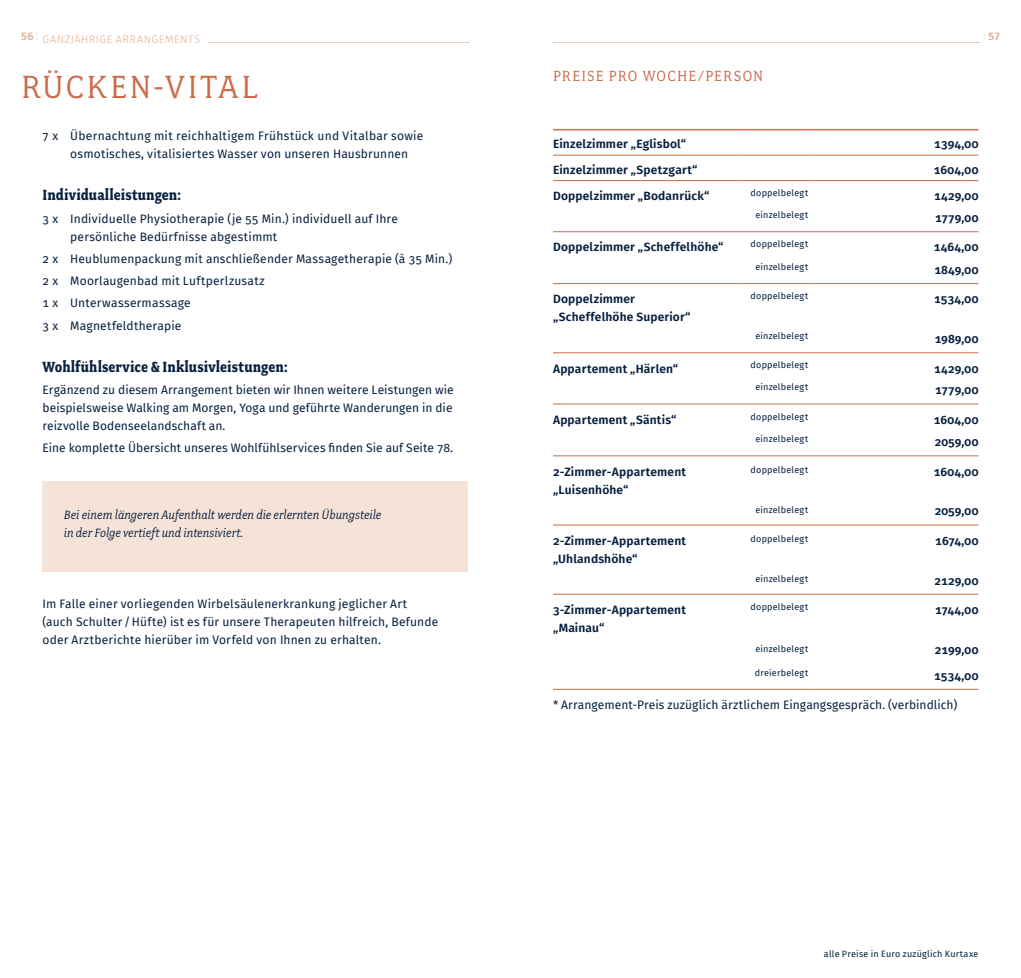
<style>
.page{position:relative;width:1021px;height:978px;background:#fff}
.page>*{position:absolute;margin:0;border:0;box-sizing:border-box;transform-origin:0 0}
.H1_Seitenüberschrift{font:36px "Fairplex Narrow OT";letter-spacing:.07em;color:#cc6a4a}
.Produktüberschrift{font:700 16.5px "Fairplex Narrow OT";letter-spacing:.005em;color:#07203f}
.H3_Seitenüberschrift{font:16.5px "Fairplex Narrow OT";letter-spacing:.065em;color:#cc6a4a}
.Aufzählungen___Bulle{font:italic 13.5px/18px "Fairplex Narrow OT";color:#07203f}
.Beschreibender_Text{font:12px/18px "Fira Sans";letter-spacing:.015em;color:#07203f}
.Beschreibender_Text-2{font:600 12px/18px "Fira Sans";letter-spacing:.015em;color:#07203f}
.Themenüberschrift_Se{font:300 10.95px "Fira Sans";letter-spacing:.05em;color:#e4ac94}
.t1{font:600 10.95px "Fira Sans";color:#e4ac94}
.Beschreibender_Text-3{font:9px "Fira Sans";letter-spacing:.025em;color:#07203f}
.Randinfos{font:9px "Fira Sans";letter-spacing:.025em;color:#07203f}
.s1{font-weight:100}
</style>
<div class="page">
<div style="left:43px;top:481px;width:425px;height:90px;background:#f6e3d8"></div>
<hr style="left:553px;top:129px;width:187px;height:1px;background:#cc6a4a">
<hr style="left:740px;top:129px;width:68px;height:1px;background:#cc6a4a">
<hr style="left:808px;top:129px;width:170px;height:1px;background:#cc6a4a">
<hr style="left:553px;top:180px;width:187px;height:1px;background:#cc6a4a">
<hr style="left:740px;top:180px;width:68px;height:1px;background:#cc6a4a">
<hr style="left:808px;top:180px;width:170px;height:1px;background:#cc6a4a">
<hr style="left:553px;top:231px;width:187px;height:1px;background:#cc6a4a">
<hr style="left:740px;top:231px;width:68px;height:1px;background:#cc6a4a">
<hr style="left:808px;top:231px;width:170px;height:1px;background:#cc6a4a">
<hr style="left:553px;top:283px;width:187px;height:1px;background:#cc6a4a">
<hr style="left:740px;top:283px;width:68px;height:1px;background:#cc6a4a">
<hr style="left:808px;top:283px;width:170px;height:1px;background:#cc6a4a">
<hr style="left:553px;top:353px;width:187px;height:1px;background:#cc6a4a">
<hr style="left:740px;top:353px;width:68px;height:1px;background:#cc6a4a">
<hr style="left:808px;top:353px;width:170px;height:1px;background:#cc6a4a">
<hr style="left:553px;top:404px;width:187px;height:1px;background:#cc6a4a">
<hr style="left:740px;top:404px;width:68px;height:1px;background:#cc6a4a">
<hr style="left:808px;top:404px;width:170px;height:1px;background:#cc6a4a">
<hr style="left:553px;top:456px;width:187px;height:1px;background:#cc6a4a">
<hr style="left:740px;top:456px;width:68px;height:1px;background:#cc6a4a">
<hr style="left:808px;top:456px;width:170px;height:1px;background:#cc6a4a">
<hr style="left:553px;top:525px;width:187px;height:1px;background:#cc6a4a">
<hr style="left:740px;top:525px;width:68px;height:1px;background:#cc6a4a">
<hr style="left:808px;top:525px;width:170px;height:1px;background:#cc6a4a">
<hr style="left:553px;top:594px;width:187px;height:1px;background:#cc6a4a">
<hr style="left:740px;top:594px;width:68px;height:1px;background:#cc6a4a">
<hr style="left:808px;top:594px;width:170px;height:1px;background:#cc6a4a">
<hr style="left:553px;top:689px;width:187px;height:1px;background:#cc6a4a">
<hr style="left:740px;top:689px;width:68px;height:1px;background:#cc6a4a">
<hr style="left:808px;top:689px;width:170px;height:1px;background:#cc6a4a">
<hr style="left:553px;top:155px;width:187px;height:1px;background:#cc6a4a">
<hr style="left:740px;top:155px;width:68px;height:1px;background:#cc6a4a">
<hr style="left:808px;top:155px;width:170px;height:1px;background:#cc6a4a">
<svg style="left:209px;top:42px;width:260px;height:1px"></svg>
<svg style="left:553px;top:42px;width:426px;height:1px"></svg>
<p class="Themenüberschrift_Se" style="left:21px;top:31px;width:180px"><sup>56</sup><sup>|</sup> GANZJÄHRIGE ARRANGEMENTS</p>
<p class="t1" style="left:982px;top:28px;width:19px"><span class="s1">|</span>57</p>
<p class="H1_Seitenüberschrift" style="left:21px;top:67px;width:237px">RÜCKEN-VITAL</p>
<p class="Beschreibender_Text" style="left:70px;top:127px;width:354px;text-indent:-28px">7 x Übernachtung mit reichhaltigem Frühstück und Vitalbar sowie osmotisches, vitalisiertes Wasser von unseren Hausbrunnen</p>
<p class="Produktüberschrift" style="left:43px;top:186px;width:140px">Individualleistungen:</p>
<p class="Beschreibender_Text" style="left:70px;top:209px;width:329px;text-indent:-28px">3 x Individuelle Physiotherapie (je 55 Min.) individuell auf Ihre persönliche Bedürfnisse abgestimmt</p>
<p class="Beschreibender_Text" style="left:43px;top:249px;width:411px">2 x Heublumenpackung mit anschließender Massagetherapie (à 35 Min.)</p>
<p class="Beschreibender_Text" style="left:43px;top:272px;width:224px">2 x Moorlaugenbad mit Luftperlzusatz</p>
<p class="Beschreibender_Text" style="left:43px;top:294px;width:150px">1 x Unterwassermassage</p>
<p class="Beschreibender_Text" style="left:43px;top:316px;width:140px">3 x Magnetfeldtherapie</p>
<p class="Produktüberschrift" style="left:43px;top:357px;width:246px">Wohlfühlservice &amp; Inklusivleistungen:</p>
<p class="Beschreibender_Text" style="left:43px;top:381px;width:412px;text-align:justify">Ergänzend zu diesem Arrangement bieten wir Ihnen weitere Leistungen wie beispielsweise Walking am Morgen, Yoga und geführte Wanderungen in die reizvolle Bodenseelandschaft an.</p>
<p class="Beschreibender_Text" style="left:43px;top:439px;width:412px">Eine komplette Übersicht unseres Wohlfühlservices finden Sie auf Seite 78.</p>
<p class="Aufzählungen___Bulle" style="left:64px;top:506px;width:319px">Bei einem längeren Aufenthalt werden die erlernten Übungsteile in der Folge vertieft und intensiviert.</p>
<p class="Beschreibender_Text" style="left:43px;top:595px;width:397px">Im Falle einer vorliegenden Wirbelsäulenerkrankung jeglicher Art (auch Schulter/Hüfte) ist es für unsere Therapeuten hilfreich, Befunde oder Arztberichte hierüber im Vorfeld von Ihnen zu erhalten.</p>
<p class="H3_Seitenüberschrift" style="left:553px;top:66px;width:212px">PREISE PRO WOCHE/PERSON</p>
<p class="Beschreibender_Text-2" style="left:553px;top:134px;width:135px">Einzelzimmer „Eglisbol“</p>
<p class="Beschreibender_Text-2" style="left:934px;top:134px;width:46px">1394,00</p>
<p class="Beschreibender_Text-2" style="left:553px;top:160px;width:146px">Einzelzimmer „Spetzgart“</p>
<p class="Beschreibender_Text-2" style="left:933px;top:160px;width:46px">1604,00</p>
<p class="Beschreibender_Text-2" style="left:553px;top:186px;width:158px">Doppelzimmer „Bodanrück“</p>
<p class="Beschreibender_Text-3" style="left:750px;top:186px;width:59px">doppelbelegt</p>
<p class="Beschreibender_Text-2" style="left:934px;top:186px;width:46px">1429,00</p>
<p class="Beschreibender_Text-3" style="left:755px;top:208px;width:54px">einzelbelegt</p>
<p class="Beschreibender_Text-2" style="left:935px;top:208px;width:45px">1779,00</p>
<p class="Beschreibender_Text-2" style="left:553px;top:238px;width:172px">Doppelzimmer „Scheffelhöhe“</p>
<p class="Beschreibender_Text-3" style="left:750px;top:237px;width:59px">doppelbelegt</p>
<p class="Beschreibender_Text-2" style="left:933px;top:238px;width:46px">1464,00</p>
<p class="Beschreibender_Text-3" style="left:755px;top:260px;width:54px">einzelbelegt</p>
<p class="Beschreibender_Text-2" style="left:934px;top:260px;width:46px">1849,00</p>
<p class="Beschreibender_Text-2" style="left:553px;top:289px;width:139px">Doppelzimmer „Scheffelhöhe Superior“</p>
<p class="Beschreibender_Text-3" style="left:750px;top:289px;width:59px">doppelbelegt</p>
<p class="Beschreibender_Text-2" style="left:934px;top:289px;width:46px">1534,00</p>
<p class="Beschreibender_Text-3" style="left:755px;top:329px;width:54px">einzelbelegt</p>
<p class="Beschreibender_Text-2" style="left:934px;top:329px;width:45px">1989,00</p>
<p class="Beschreibender_Text-2" style="left:553px;top:359px;width:127px">Appartement „Härlen“</p>
<p class="Beschreibender_Text-3" style="left:750px;top:358px;width:59px">doppelbelegt</p>
<p class="Beschreibender_Text-2" style="left:934px;top:359px;width:46px">1429,00</p>
<p class="Beschreibender_Text-3" style="left:755px;top:380px;width:54px">einzelbelegt</p>
<p class="Beschreibender_Text-2" style="left:935px;top:380px;width:45px">1779,00</p>
<p class="Beschreibender_Text-2" style="left:553px;top:410px;width:125px">Appartement „Säntis“</p>
<p class="Beschreibender_Text-3" style="left:750px;top:410px;width:59px">doppelbelegt</p>
<p class="Beschreibender_Text-2" style="left:933px;top:410px;width:46px">1604,00</p>
<p class="Beschreibender_Text-3" style="left:755px;top:432px;width:54px">einzelbelegt</p>
<p class="Beschreibender_Text-2" style="left:934px;top:432px;width:45px">2059,00</p>
<p class="Beschreibender_Text-2" style="left:553px;top:462px;width:134px">2-Zimmer-Appartement „Luisenhöhe“</p>
<p class="Beschreibender_Text-3" style="left:750px;top:463px;width:59px">doppelbelegt</p>
<p class="Beschreibender_Text-2" style="left:933px;top:462px;width:46px">1604,00</p>
<p class="Beschreibender_Text-3" style="left:755px;top:503px;width:54px">einzelbelegt</p>
<p class="Beschreibender_Text-2" style="left:934px;top:502px;width:45px">2059,00</p>
<p class="Beschreibender_Text-2" style="left:553px;top:531px;width:134px">2-Zimmer-Appartement „Uhlandshöhe“</p>
<p class="Beschreibender_Text-3" style="left:750px;top:532px;width:59px">doppelbelegt</p>
<p class="Beschreibender_Text-2" style="left:935px;top:531px;width:45px">1674,00</p>
<p class="Beschreibender_Text-3" style="left:755px;top:572px;width:54px">einzelbelegt</p>
<p class="Beschreibender_Text-2" style="left:934px;top:571px;width:45px">2129,00</p>
<p class="Beschreibender_Text-2" style="left:553px;top:600px;width:134px">3-Zimmer-Appartement „Mainau“</p>
<p class="Beschreibender_Text-3" style="left:750px;top:600px;width:59px">doppelbelegt</p>
<p class="Beschreibender_Text-2" style="left:935px;top:600px;width:45px">1744,00</p>
<p class="Beschreibender_Text-3" style="left:755px;top:642px;width:54px">einzelbelegt</p>
<p class="Beschreibender_Text-2" style="left:934px;top:640px;width:45px">2199,00</p>
<p class="Beschreibender_Text-3" style="left:755px;top:666px;width:55px">dreierbelegt</p>
<p class="Beschreibender_Text-2" style="left:934px;top:666px;width:46px">1534,00</p>
<p class="Beschreibender_Text" style="left:553px;top:695px;width:405px">* Arrangement-Preis zuzüglich ärztlichem Eingangsgespräch. (verbindlich)</p>
<p class="Randinfos" style="left:824px;top:947px;width:156px">alle Preise in Euro zuzüglich Kurtaxe</p>
</div>
